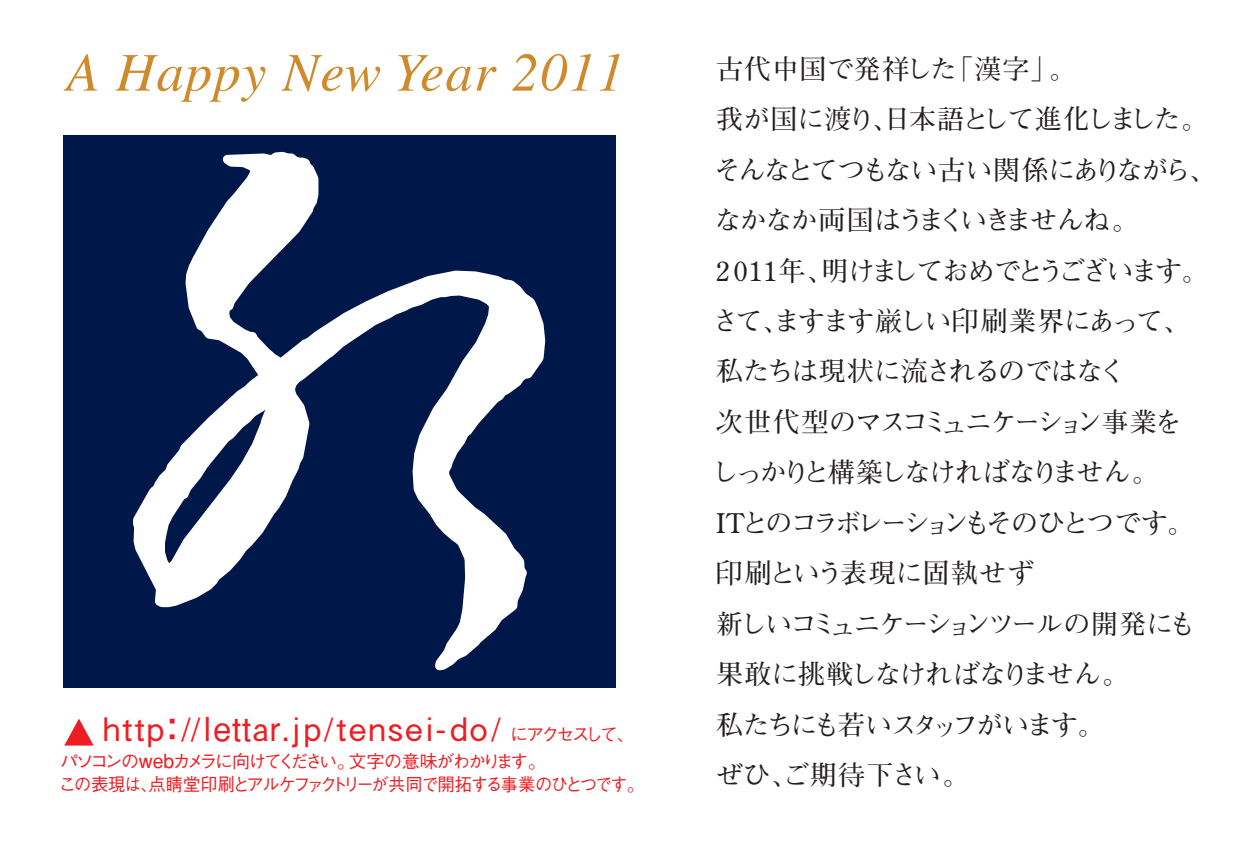
<style>
.page{position:relative;width:1259px;height:851px;background:#fff}
.page>*{position:absolute;margin:0;border:0;box-sizing:border-box;transform-origin:0 0}
.t1{font:italic 54.3px "Times";letter-spacing:.025em;color:#cf8b2b}
.t2{font:500 33px "Gothic BBB";letter-spacing:-.435em;color:#ee1d23}
.t3{font:700 27px/50.4px "Futo Min A101";letter-spacing:-.08em;color:#231f20}
.t4{font:500 18px/22.5px "Gothic BBB";letter-spacing:-.12em;color:#ee1d23}
.s1{font-size:18px}
.s2{font-size:19.5px}
</style>
<div class="page">
<div style="left:63px;top:135px;width:552px;height:552px;background:#00174a"></div>
<svg style="left:133px;top:151px;width:413px;height:520px"></svg>
<svg style="left:64px;top:718px;width:30px;height:27px"></svg>
<h1 class="t1" style="left:66px;top:43px;width:559px">A Happy New Year 2011</h1>
<p class="t2" style="left:95px;top:709px;width:540px">ｈｔｔｐ：// l ettａr ｊ. ｐ/ｔｅｎｓｅｉ-ｄｏ/ <span class="s1">にアクセスして、</span></p>
<p class="t4" style="left:59px;top:750px;width:586px">パソコンの<span class="s2">web</span>カメラに向けてください。文字の意味がわかります。<br>この表現は、点睛堂印刷とアルケファクトリーが共同で開拓する事業のひとつです。</p>
<p class="t3" style="left:711px;top:44px;width:506px">古代中国で発祥した「漢字」。<br>我が国に渡り、日本語として進化しました。そんなとてつもない古い関係にありながら、なかなか両国はうまくいきませんね。<br>2 011年、明けましておめでとうございます。さて、ますます厳しい印刷業界にあって、私たちは現状に流されるのではなく<br>次世代型のマスコミュニケーション事業を<br>しっかりと構築しなければなりません。<br>ITとのコラボレーションもそのひとつです。印刷という表現に固執せず<br>新しいコミュニケーションツールの開発にも果敢に挑戦しなければなりません。<br>私たちにも若いスタッフがいます。<br>ぜひ、ご期待下さい。</p>
</div>
